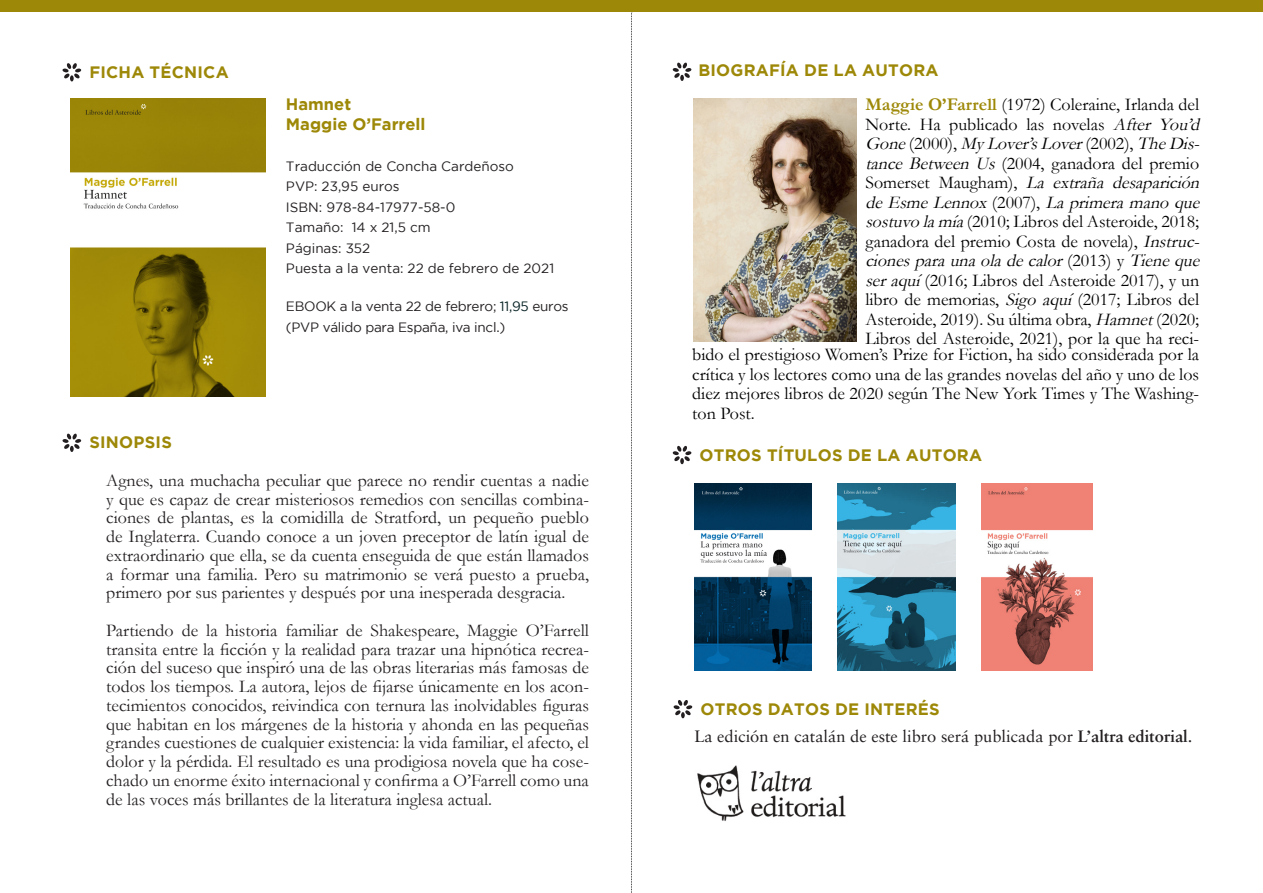
<style>
.page{position:relative;width:1263px;height:893px;background:#fff}
.page>*{position:absolute;margin:0;border:0;box-sizing:border-box;transform-origin:0 0}
.t1{font:18px/18.8px "Garamond";color:#231f20;text-align:justify}
.t2{font:18px/19.5px "Garamond";color:#000}
.t3{font:700 16.5px "Gotham";letter-spacing:.015em;color:#9d8808}
.t4{font:16.5px "Sabon LT Std";color:#231f20}
.t5{font:13.5px "Gotham";color:#231f20}
.t6{font:13.5px "Gotham";letter-spacing:-.02em;color:#231f20}
.s1{color:#041f22}
.s2{font-weight:700;color:#9d8808}
.s3{font-style:italic}
.s4{font-weight:700}
</style>
<div class="page">
<svg style="left:631px;top:12px;width:1px;height:881px"></svg>
<div style="left:0;top:0;width:1263px;height:12px;background:#9d8808"></div>
<svg style="left:672px;top:63px;width:19px;height:18px"></svg>
<svg style="left:62px;top:63px;width:19px;height:19px"></svg>
<svg style="left:62px;top:434px;width:19px;height:18px"></svg>
<img style="left:70px;top:99px;width:196px;height:297px">
<img style="left:693px;top:98px;width:164px;height:243px">
<img style="left:694px;top:484px;width:118px;height:186px">
<svg style="left:672px;top:446px;width:19px;height:19px"></svg>
<img style="left:838px;top:484px;width:117px;height:186px">
<svg style="left:673px;top:700px;width:19px;height:19px"></svg>
<img style="left:697px;top:765px;width:149px;height:56px">
<img style="left:981px;top:484px;width:111px;height:186px">
<p class="t3" style="left:89px;top:63px;width:141px">FICHA TÉCNICA</p>
<p class="t3" style="left:698px;top:60px;width:242px">BIOGRAFÍA DE LA AUTORA</p>
<p class="t3" style="left:286px;top:95px;width:67px">Hamnet</p>
<p class="t3" style="left:286px;top:115px;width:141px">Maggie O’Farrell</p>
<p class="t5" style="left:286px;top:159px;width:229px">Traducción de Concha Cardeñoso</p>
<p class="t5" style="left:286px;top:179px;width:115px">PVP: 23,95 euros</p>
<p class="t5" style="left:286px;top:200px;width:171px">ISBN: 978-84-17977-58-0</p>
<p class="t5" style="left:286px;top:220px;width:146px">Tamaño: 14 x 21,5 cm</p>
<p class="t5" style="left:286px;top:241px;width:86px">Páginas: 352</p>
<p class="t5" style="left:286px;top:261px;width:270px">Puesta a la venta: 22 de febrero de 2021</p>
<p class="t6" style="left:286px;top:299px;width:284px">EBOOK a la venta 22 de febrero; <span class="s1">11,95</span> euros</p>
<p class="t6" style="left:286px;top:320px;width:221px">(PVP válido para España, iva incl.)</p>
<p class="t3" style="left:89px;top:433px;width:84px">SINOPSIS</p>
<p class="t1" style="left:106px;top:470px;width:484px">Agnes, una muchacha peculiar que parece no rendir cuentas a nadie y que es capaz de crear misteriosos remedios con sencillas combina&shy;ciones de plantas, es la comidilla de Stratford, un pequeño pueblo de Inglaterra. Cuando conoce a un joven preceptor de latín igual de extraordinario que ella, se da cuenta enseguida de que están llamados a formar una familia. Pero su matrimonio se verá puesto a prueba, primero por sus parientes y después por una inesperada desgracia.</p>
<p class="t1" style="left:106px;top:620px;width:484px">Partiendo de la historia familiar de Shakespeare, Maggie O’Farrell transita entre la ficción y la realidad para trazar una hipnótica recrea&shy;ción del suceso que inspiró una de las obras literarias más famosas de todos los tiempos. La autora, lejos de fijarse únicamente en los acon&shy;tecimientos conocidos, reivindica con ternura las inolvidables figuras que habitan en los márgenes de la historia y ahonda en las pequeñas grandes cuestiones de cualquier existencia: la vida familiar, el afecto, el dolor y la pérdida. El resultado es una prodigiosa novela que ha cose&shy;chado un enorme éxito internacional y confirma a O’Farrell como una de las voces más brillantes de la literatura inglesa actual.</p>
<p class="t2" style="left:865px;top:94px;width:341px"><span class="s2">Maggie O’Farrell</span> (1972) Coleraine, Irlanda del Norte. Ha publicado las novelas <span class="s3">After You’d Gone</span>( 2 0 0 0 ) , <span class="s3">MyLover’sLover</span>( 2 0 0 2 ) , <span class="s3">TheDis&shy;tance Between Us</span> (2004, ganadora del premio S o m e r s e t M a u gh a m) , <span class="s3">La extraña desaparición deEsmeLennox</span>( 2 0 0 7 ) , <span class="s3">Laprimeramanoque sostuvolamía</span>(2010; Libros del Asteroide, 2018; ganadora del premio Costa de novela), <span class="s3">Instruc&shy;cionesparaunaoladecalor</span>( 2 0 1 3 ) y <span class="s3">Tieneque seraquí</span>(2016; Libros del Asteroide 2017), y un libro de memorias, <span class="s3">Sigoaquí</span>(2017; Libros del Asteroide, 2019). Su última obra, <span class="s3">Hamnet</span>(2020; Libros del Asteroide, 2021), por la que ha reci-</p>
<p class="t2" style="left:692px;top:345px;width:508px;text-align:justify">bido el prestigioso Women’s Prize for Fiction, ha sido considerada por la crítica y los lectores como una de las grandes novelas del año y uno de los diez mejores libros de 2020 según The New York Times y The Washing&shy;ton Post.</p>
<p class="t3" style="left:700px;top:445px;width:284px">OTROS TÍTULOS DE LA AUTORA</p>
<p class="t3" style="left:700px;top:699px;width:241px">OTROS DATOS DE INTERÉS</p>
<p class="t4" style="left:694px;top:726px;width:499px">La edición en catalán de este libro será publicada por <span class="s4">L’altra editorial</span>.</p>
</div>
